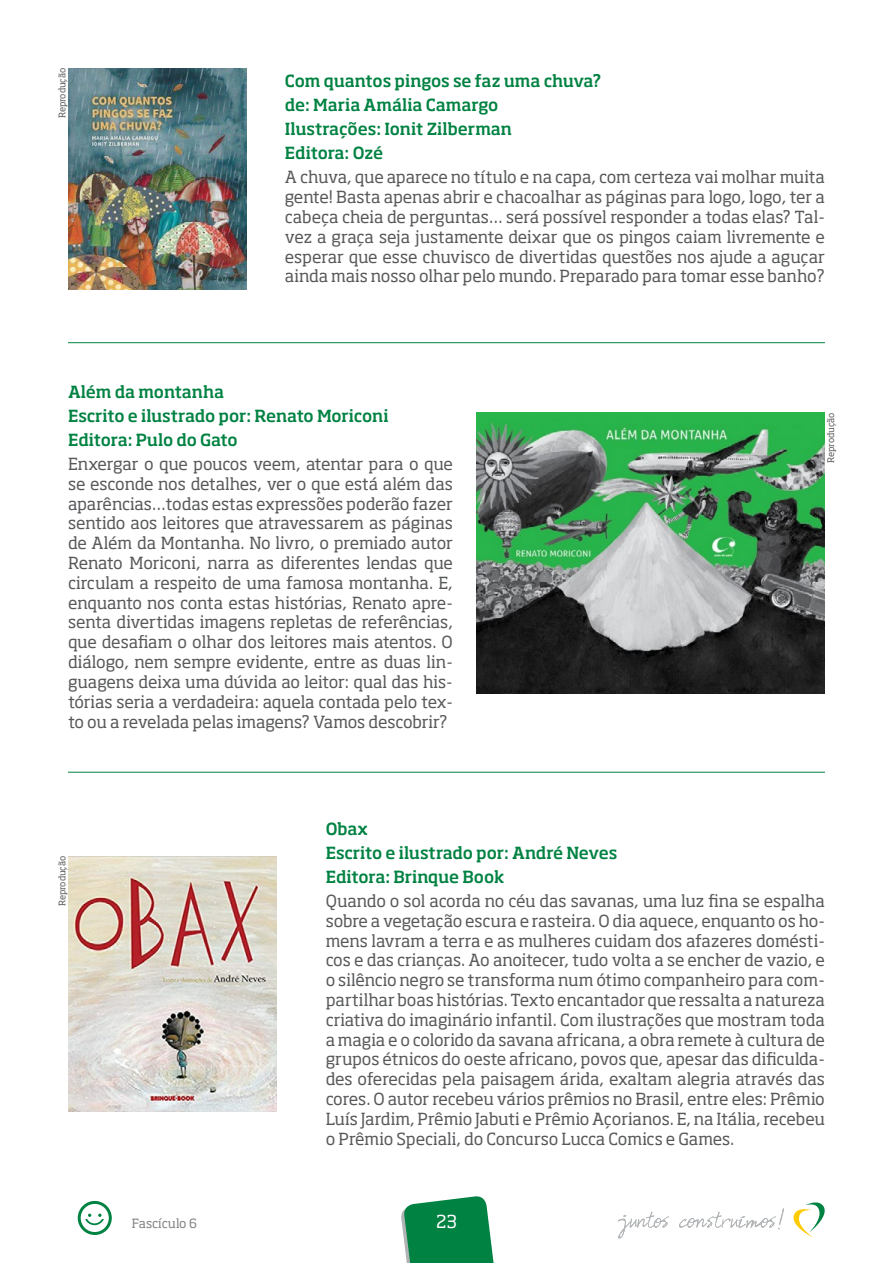
<style>
.page{position:relative;width:893px;height:1263px;background:#fff}
.page>*{position:absolute;margin:0;border:0;box-sizing:border-box;transform-origin:0 0}
.t1{font:17.7px "Soho Std";color:#fff}
.t2{font:16.5px/19.8px "Soho Std";letter-spacing:-.01em;color:#58595b;text-align:justify}
.t3{font:500 16.5px/24px "Soho Std";letter-spacing:-.01em;color:#008242}
.t4{font:12.6px "Soho Std";letter-spacing:-.01em;color:#808285}
.t5{font:9px "Soho Std";letter-spacing:-.025em;color:#58595b}
</style>
<div class="page">
<svg style="left:401px;top:1196px;width:93px;height:67px;background:#28945f"></svg>
<svg style="left:793px;top:1202px;width:32px;height:35px"></svg>
<svg style="left:618px;top:1208px;width:166px;height:30px"></svg>
<svg style="left:78px;top:1201px;width:34px;height:34px"></svg>
<hr style="left:68px;top:342px;width:757px;height:1px;background:#008242">
<hr style="left:68px;top:772px;width:757px;height:1px;background:#008242">
<img style="left:68px;top:68px;width:179px;height:221px">
<img style="left:68px;top:856px;width:208px;height:255px">
<img style="left:476px;top:413px;width:349px;height:280px">
<p class="t5" style="left:57px;top:118px;width:51px;rotate:-90deg">Reprodução</p>
<p class="t3" style="left:285px;top:69px;width:318px">Com quantos pingos se faz uma chuva? de: Maria Amália Camargo<br>Ilustrações: Ionit Zilberman<br>Editora: Ozé</p>
<p class="t2" style="left:285px;top:167px;width:542px">A chuva, que aparece no título e na capa, com certeza vai molhar muita gente! Basta apenas abrir e chacoalhar as páginas para logo, logo, ter a cabeça cheia de perguntas… será possível responder a todas elas? Tal&shy;vez a graça seja justamente deixar que os pingos caiam livremente e esperar que esse chuvisco de divertidas questões nos ajude a aguçar ainda mais nosso olhar pelo mundo. Preparado para tomar esse banho?</p>
<p class="t3" style="left:68px;top:379px;width:322px">Além da montanha<br>Escrito e ilustrado por: Renato Moriconi<br>Editora: Pulo do Gato</p>
<p class="t2" style="left:68px;top:454px;width:386px">Enxergar o que poucos veem, atentar para o que se esconde nos detalhes, ver o que está além das aparências…todas estas expressões poderão fazer sentido aos leitores que atravessarem as páginas de Além da Montanha. No livro, o premiado autor Renato Moriconi, narra as diferentes lendas que circulam a respeito de uma famosa montanha. E, enquanto nos conta estas histórias, Renato apre&shy;senta divertidas imagens repletas de referências, que desafiam o olhar dos leitores mais atentos. O diálogo, nem sempre evidente, entre as duas lin&shy;guagens deixa uma dúvida ao leitor: qual das his&shy;tórias seria a verdadeira: aquela contada pelo tex&shy;to ou a revelada pelas imagens? Vamos descobrir?</p>
<p class="t5" style="left:825px;top:463px;width:51px;rotate:-90deg">Reprodução</p>
<p class="t5" style="left:57px;top:906px;width:51px;rotate:-90deg">Reprodução</p>
<p class="t3" style="left:326px;top:816px;width:293px">Obax<br>Escrito e ilustrado por: André Neves<br>Editora: Brinque Book</p>
<p class="t2" style="left:326px;top:891px;width:501px">Quando o sol acorda no céu das savanas, uma luz fina se espalha sobre a vegetação escura e rasteira. O dia aquece, enquanto os ho&shy;mens lavram a terra e as mulheres cuidam dos afazeres domésti&shy;cos e das crianças. Ao anoitecer, tudo volta a se encher de vazio, e o silêncio negro se transforma num ótimo companheiro para com&shy;partilhar boas histórias. Texto encantador que ressalta a natureza criativa do imaginário infantil. Com ilustrações que mostram toda a magia e o colorido da savana africana, a obra remete à cultura de grupos étnicos do oeste africano, povos que, apesar das dificulda&shy;des oferecidas pela paisagem árida, exaltam alegria através das cores. O autor recebeu vários prêmios no Brasil, entre eles: Prêmio Luís Jardim, Prêmio Jabuti e Prêmio Açorianos. E, na Itália, recebeu o Prêmio Speciali, do Concurso Lucca Comics e Games.</p>
<p class="t4" style="left:132px;top:1215px;width:67px">Fascículo 6</p>
<p class="t1" style="left:436px;top:1210px;width:22px">23</p>
</div>
